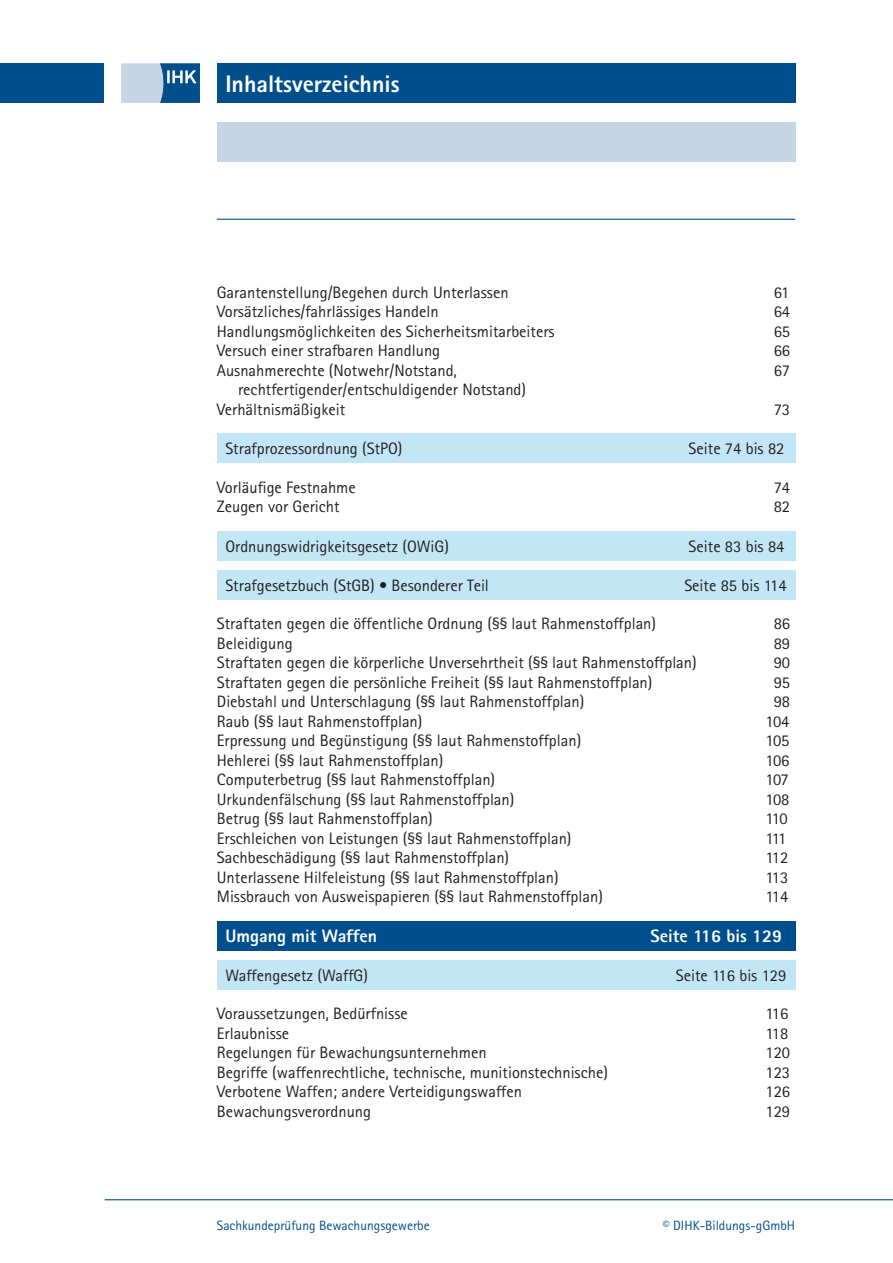
<style>
.page{position:relative;width:893px;height:1263px;background:#fff}
.page>*{position:absolute;margin:0;border:0;box-sizing:border-box;transform-origin:0 0}
.t1{font:800 24px "Rotis Sans Serif Std";color:#fff}
.TOC_Lv_1{font:800 18px "Rotis Sans Serif Std";color:#fff}
.TOC_Lv_3{font:16.5px "Rotis Sans Serif Std";color:#231f20}
.TOC_Lv_2{font:16.5px "Rotis Sans Serif Std";color:#231f20}
.t2{font:13.5px "Rotis Sans Serif Std";color:#004f8c}
</style>
<div class="page">
<svg style="left:122px;top:64px;width:78px;height:39px;background:#759fc1"></svg>
<div style="left:217px;top:64px;width:578px;height:39px;background:#004f8c"></div>
<div style="left:217px;top:122px;width:578px;height:39px;background:#c5d5e5"></div>
<div style="left:0;top:64px;width:104px;height:39px;background:#004f8c"></div>
<hr style="left:217px;top:219px;width:578px;height:1px;background:#004f8c">
<hr style="left:105px;top:1199px;width:788px;height:1px;background:#004f8c">
<div style="left:217px;top:433px;width:578px;height:30px;background:#c3e6f6"></div>
<div style="left:217px;top:531px;width:578px;height:30px;background:#c3e6f6"></div>
<div style="left:217px;top:570px;width:578px;height:30px;background:#c3e6f6"></div>
<div style="left:217px;top:960px;width:578px;height:30px;background:#c3e6f6"></div>
<div style="left:217px;top:921px;width:578px;height:30px;background:#004f8c"></div>
<h1 class="t1" style="left:225px;top:68px;width:176px">Inhaltsverzeichnis</h1>
<p class="TOC_Lv_3" style="left:217px;top:282px;width:293px">Garantenstellung/Begehen durch Unterlassen</p>
<p class="TOC_Lv_3" style="left:774px;top:282px;width:17px">61</p>
<p class="TOC_Lv_3" style="left:217px;top:302px;width:223px">Vorsätzliches/fahrlässiges Handeln</p>
<p class="TOC_Lv_3" style="left:774px;top:302px;width:18px">64</p>
<p class="TOC_Lv_3" style="left:217px;top:321px;width:339px">Handlungsmöglichkeiten des Sicherheitsmitarbeiters</p>
<p class="TOC_Lv_3" style="left:774px;top:321px;width:18px">65</p>
<p class="TOC_Lv_3" style="left:217px;top:341px;width:225px">Versuch einer strafbaren Handlung</p>
<p class="TOC_Lv_3" style="left:774px;top:341px;width:18px">66</p>
<p class="TOC_Lv_3" style="left:217px;top:360px;width:242px">Ausnahmerechte (Notwehr/Notstand,</p>
<p class="TOC_Lv_3" style="left:774px;top:360px;width:18px">67</p>
<p class="TOC_Lv_3" style="left:238px;top:380px;width:290px">rechtfertigender/entschuldigender Notstand)</p>
<p class="TOC_Lv_3" style="left:217px;top:399px;width:130px">Verhältnismäßigkeit</p>
<p class="TOC_Lv_3" style="left:774px;top:399px;width:18px">73</p>
<p class="TOC_Lv_2" style="left:225px;top:439px;width:179px">Strafprozessordnung (StPO)</p>
<p class="TOC_Lv_2" style="left:689px;top:439px;width:97px">Seite 74 bis 82</p>
<p class="TOC_Lv_3" style="left:217px;top:477px;width:140px">Vorläufige Festnahme</p>
<p class="TOC_Lv_3" style="left:774px;top:477px;width:18px">74</p>
<p class="TOC_Lv_3" style="left:217px;top:497px;width:124px">Zeugen vor Gericht</p>
<p class="TOC_Lv_3" style="left:774px;top:497px;width:18px">82</p>
<p class="TOC_Lv_2" style="left:225px;top:536px;width:225px">Ordnungswidrigkeitsgesetz (OWiG)</p>
<p class="TOC_Lv_2" style="left:689px;top:536px;width:97px">Seite 83 bis 84</p>
<p class="TOC_Lv_2" style="left:225px;top:575px;width:265px">Strafgesetzbuch (StGB) • Besonderer Teil</p>
<p class="TOC_Lv_2" style="left:684px;top:575px;width:104px">Seite 85 bis 114</p>
<p class="TOC_Lv_3" style="left:217px;top:614px;width:441px">Straftaten gegen die öffentliche Ordnung (§§ laut Rahmenstoffplan)</p>
<p class="TOC_Lv_3" style="left:774px;top:614px;width:18px">86</p>
<p class="TOC_Lv_3" style="left:217px;top:633px;width:77px">Beleidigung</p>
<p class="TOC_Lv_3" style="left:774px;top:633px;width:18px">89</p>
<p class="TOC_Lv_3" style="left:217px;top:653px;width:481px">Straftaten gegen die körperliche Unversehrtheit (§§ laut Rahmenstoffplan)</p>
<p class="TOC_Lv_3" style="left:774px;top:653px;width:18px">90</p>
<p class="TOC_Lv_3" style="left:217px;top:672px;width:437px">Straftaten gegen die persönliche Freiheit (§§ laut Rahmenstoffplan)</p>
<p class="TOC_Lv_3" style="left:774px;top:672px;width:18px">95</p>
<p class="TOC_Lv_3" style="left:217px;top:692px;width:369px">Diebstahl und Unterschlagung (§§ laut Rahmenstoffplan)</p>
<p class="TOC_Lv_3" style="left:774px;top:692px;width:18px">98</p>
<p class="TOC_Lv_3" style="left:217px;top:711px;width:207px">Raub (§§ laut Rahmenstoffplan)</p>
<p class="TOC_Lv_3" style="left:765px;top:711px;width:26px">104</p>
<p class="TOC_Lv_3" style="left:217px;top:731px;width:366px">Erpressung und Begünstigung (§§ laut Rahmenstoffplan)</p>
<p class="TOC_Lv_3" style="left:765px;top:731px;width:26px">105</p>
<p class="TOC_Lv_3" style="left:217px;top:750px;width:228px">Hehlerei (§§ laut Rahmenstoffplan)</p>
<p class="TOC_Lv_3" style="left:765px;top:750px;width:26px">106</p>
<p class="TOC_Lv_3" style="left:217px;top:770px;width:280px">Computerbetrug (§§ laut Rahmenstoffplan)</p>
<p class="TOC_Lv_3" style="left:765px;top:770px;width:25px">107</p>
<p class="TOC_Lv_3" style="left:217px;top:789px;width:299px">Urkundenfälschung (§§ laut Rahmenstoffplan)</p>
<p class="TOC_Lv_3" style="left:765px;top:789px;width:26px">108</p>
<p class="TOC_Lv_3" style="left:217px;top:809px;width:217px">Betrug (§§ laut Rahmenstoffplan)</p>
<p class="TOC_Lv_3" style="left:765px;top:809px;width:24px">110</p>
<p class="TOC_Lv_3" style="left:217px;top:828px;width:356px">Erschleichen von Leistungen (§§ laut Rahmenstoffplan)</p>
<p class="TOC_Lv_3" style="left:765px;top:828px;width:23px">111</p>
<p class="TOC_Lv_3" style="left:217px;top:848px;width:294px">Sachbeschädigung (§§ laut Rahmenstoffplan)</p>
<p class="TOC_Lv_3" style="left:765px;top:848px;width:24px">112</p>
<p class="TOC_Lv_3" style="left:217px;top:867px;width:343px">Unterlassene Hilfeleistung (§§ laut Rahmenstoffplan)</p>
<p class="TOC_Lv_3" style="left:765px;top:867px;width:24px">113</p>
<p class="TOC_Lv_3" style="left:217px;top:887px;width:388px">Missbrauch von Ausweispapieren (§§ laut Rahmenstoffplan)</p>
<p class="TOC_Lv_3" style="left:765px;top:887px;width:24px">114</p>
<p class="TOC_Lv_1" style="left:225px;top:924px;width:153px">Umgang mit Waffen</p>
<p class="TOC_Lv_1" style="left:651px;top:924px;width:133px">Seite 116 bis 129</p>
<p class="TOC_Lv_2" style="left:225px;top:965px;width:144px">Waffengesetz (WaffG)</p>
<p class="TOC_Lv_2" style="left:676px;top:965px;width:112px">Seite 116 bis 129</p>
<p class="TOC_Lv_3" style="left:217px;top:1004px;width:192px">Voraussetzungen, Bedürfnisse</p>
<p class="TOC_Lv_3" style="left:765px;top:1004px;width:24px">116</p>
<p class="TOC_Lv_3" style="left:217px;top:1023px;width:74px">Erlaubnisse</p>
<p class="TOC_Lv_3" style="left:765px;top:1023px;width:24px">118</p>
<p class="TOC_Lv_3" style="left:217px;top:1043px;width:271px">Regelungen für Bewachungsunternehmen</p>
<p class="TOC_Lv_3" style="left:765px;top:1043px;width:26px">120</p>
<p class="TOC_Lv_3" style="left:217px;top:1062px;width:393px">Begriffe (waffenrechtliche, technische, munitionstechnische)</p>
<p class="TOC_Lv_3" style="left:765px;top:1062px;width:26px">123</p>
<p class="TOC_Lv_3" style="left:217px;top:1082px;width:307px">Verbotene Waffen; andere Verteidigungswaffen</p>
<p class="TOC_Lv_3" style="left:765px;top:1082px;width:26px">126</p>
<p class="TOC_Lv_3" style="left:217px;top:1101px;width:156px">Bewachungsverordnung</p>
<p class="TOC_Lv_3" style="left:765px;top:1101px;width:26px">129</p>
<p class="t2" style="left:217px;top:1217px;width:214px">Sachkundeprüfung Bewachungsgewerbe</p>
<p class="t2" style="left:663px;top:1217px;width:134px">© DIHK-Bildungs-gGmbH</p>
</div>
